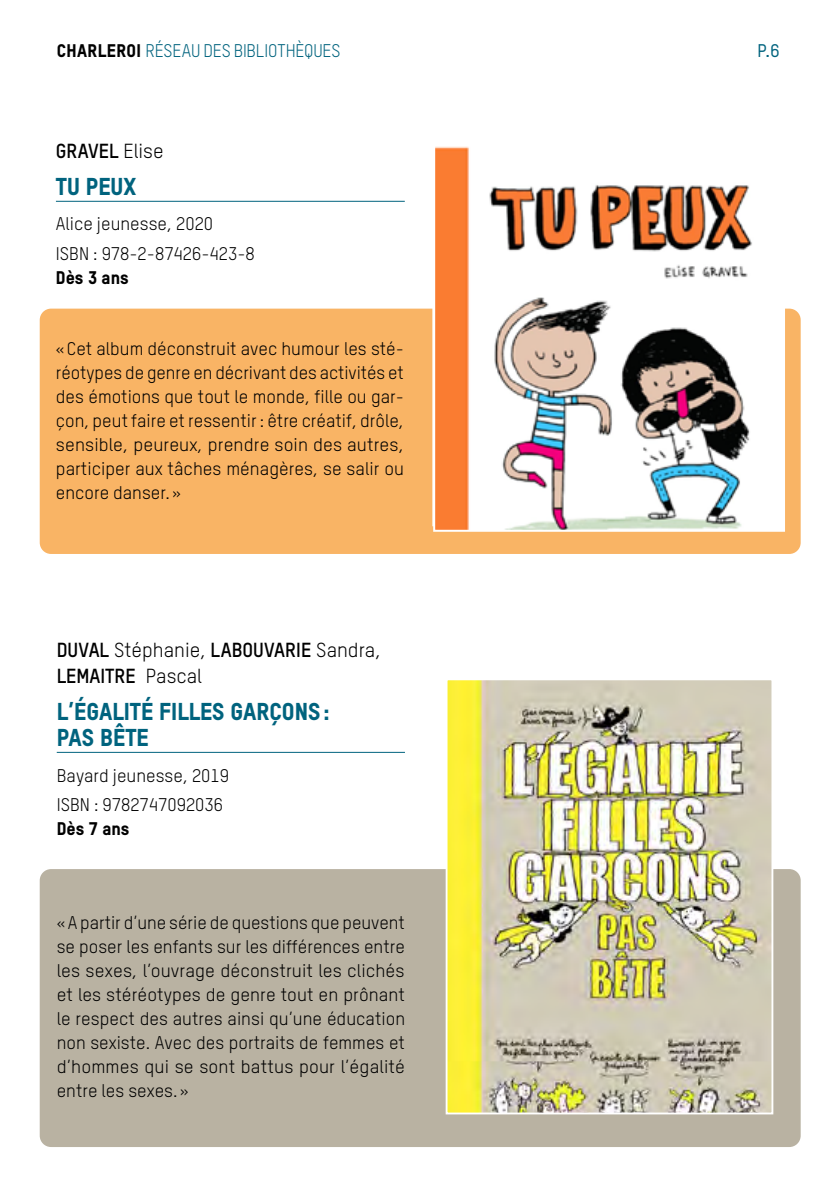
<style>
.page{position:relative;width:840px;height:1191px;background:#fff}
.page>*{position:absolute;margin:0;border:0;box-sizing:border-box;transform-origin:0 0}
.t1{font:800 24px/26px "TSTAR";color:#00637e}
.t2{font:700 20px/26px "TSTAR";color:#000}
.t3{font:18px/24px "TSTAR";color:#000}
.t4{font:18px "TSTAR";letter-spacing:-.005em;color:#00637e}
.t5{font:800 18px "TSTAR";color:#000}
.t6{font:500 18px "TSTAR";color:#00637e}
.s1{font-weight:800;color:#000}
.s2{font-weight:400}
</style>
<div class="page">
<div style="left:40px;top:869px;width:760px;height:278px;background:#b9b2a2;border-radius:11px"></div>
<div style="left:40px;top:309px;width:760px;height:245px;background:#f9b465;border-radius:11px"></div>
<hr style="left:56px;top:201px;width:348px;height:1px;background:#00637e">
<img style="left:436px;top:147px;width:345px;height:382px">
<div style="left:433px;top:144px;width:351px;height:388px;border:2px solid #fff"></div>
<img style="left:448px;top:681px;width:321px;height:430px">
<div style="left:445px;top:678px;width:327px;height:436px;border:2px solid #fff"></div>
<hr style="left:57px;top:752px;width:348px;height:1px;background:#00637e">
<p class="t4" style="left:57px;top:40px;width:285px"><span class="s1">CHARLEROI</span> RÉSEAU DES BIBLIOTHÈQUES</p>
<p class="t6" style="left:757px;top:40px;width:24px">P.6</p>
<p class="t2" style="left:56px;top:137px;width:109px">GRAVEL <span class="s2">Elise</span></p>
<h1 class="t1" style="left:56px;top:173px;width:82px">TU PEUX</h1>
<p class="t3" style="left:56px;top:209px;width:200px;line-height:29.6px">Alice jeunesse, 2020<br>ISBN : 978-2-87426-423-8</p>
<p class="t5" style="left:56px;top:267px;width:74px">Dès 3 ans</p>
<p class="t3" style="left:56px;top:336px;width:349px;text-align:justify">«Cet album déconstruit avec humour les sté&shy;réotypes de genre en décrivant des activités et des émotions que tout le monde, fille ou gar&shy;çon, peut faire et ressentir : être créatif, drôle, sensible, peureux, prendre soin des autres, participer aux tâches ménagères, se salir ou encore danser. »</p>
<p class="t2" style="left:57px;top:636px;width:325px">DUVAL <span class="s2">Stéphanie,</span> LABOUVARIE <span class="s2">Sandra,<br></span>LEMAITRE <span class="s2">Pascal</span></p>
<h1 class="t1" style="left:57px;top:698px;width:274px">L’ÉGALITÉ FILLES GARÇONS:<br>PAS BÊTE</h1>
<p class="t3" style="left:57px;top:760px;width:174px;line-height:29.6px">Bayard jeunesse, 2019<br>ISBN : 9782747092036</p>
<p class="t5" style="left:57px;top:817px;width:74px">Dès 7 ans</p>
<p class="t3" style="left:57px;top:910px;width:350px;text-align:justify">«A partir d’une série de questions que peuvent se poser les enfants sur les différences entre les sexes, l’ouvrage déconstruit les clichés et les stéréotypes de genre tout en prônant le respect des autres ainsi qu’une éducation non sexiste. Avec des portraits de femmes et d’hommes qui se sont battus pour l’égalité entre les sexes. »</p>
</div>
